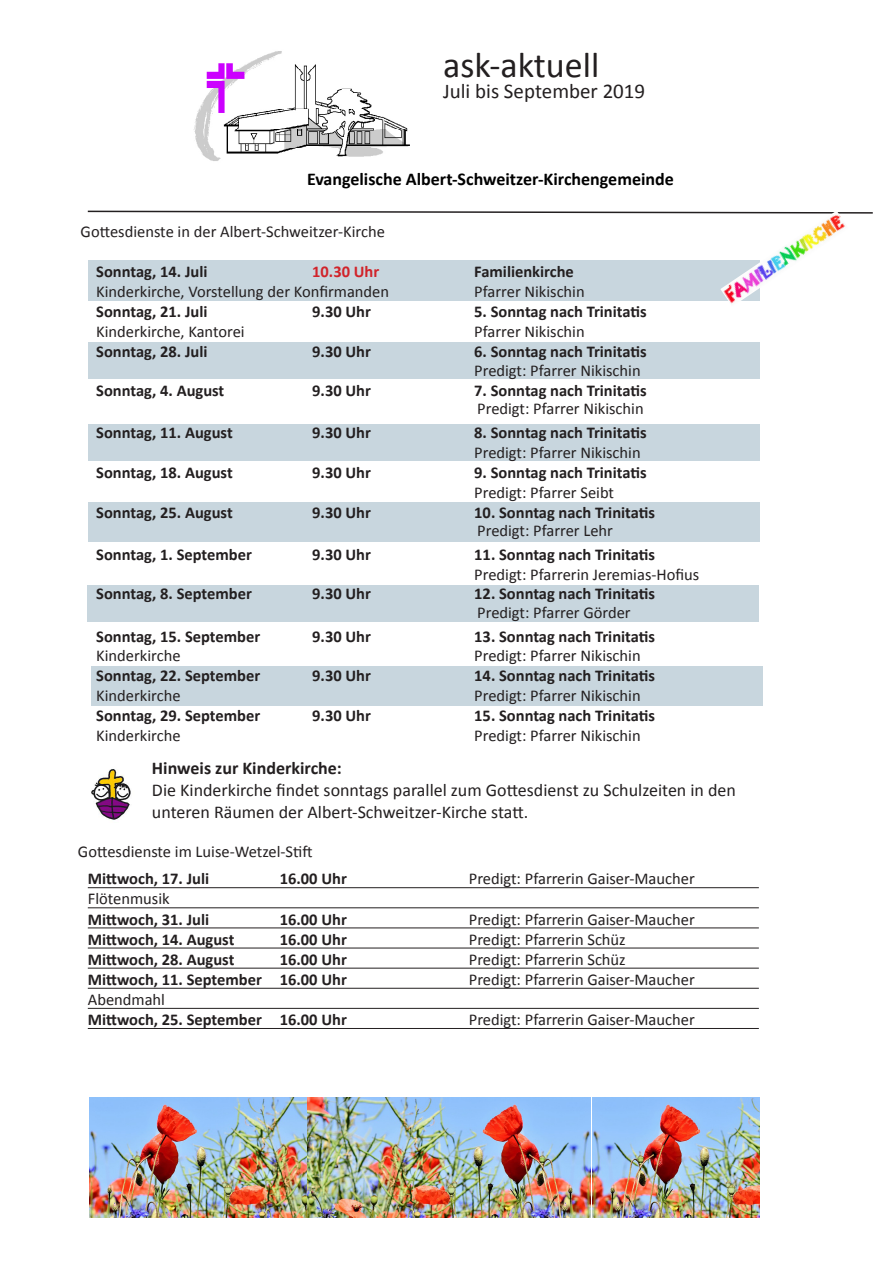
<style>
.page{position:relative;width:893px;height:1263px;background:#fff}
.page>*{position:absolute;margin:0;border:0;box-sizing:border-box;transform-origin:0 0}
.t1{font:36px "Calibri";color:#231f20}
.t2{font:21px "Calibri";color:#231f20}
.t3{font:18px/21.6px "Calibri";color:#231f20}
.t4{font:700 18px "Calibri";color:#000}
.t5{font:700 18px "Calibri";color:#231f20}
.t6{font:700 16.5px "Calibri";color:#231f20}
.t7{font:16.5px "Calibri";color:#231f20}
.t8{font:700 16.5px "Calibri";color:#d1232a}
</style>
<div class="page">
<div style="left:91px;top:666px;width:671px;height:40px;background:#c8d6de"></div>
<div style="left:88px;top:585px;width:671px;height:36px;background:#c8d6de"></div>
<div style="left:88px;top:502px;width:671px;height:39px;background:#c8d6de"></div>
<div style="left:88px;top:424px;width:671px;height:36px;background:#c8d6de"></div>
<div style="left:88px;top:342px;width:671px;height:37px;background:#c8d6de"></div>
<div style="left:88px;top:261px;width:671px;height:40px;background:#c8d6de"></div>
<svg style="left:87px;top:210px;width:786px;height:4px"></svg>
<img style="left:194px;top:51px;width:216px;height:110px">
<hr style="left:88px;top:887px;width:671px;height:1px;background:#231f20">
<hr style="left:88px;top:907px;width:671px;height:1px;background:#231f20">
<hr style="left:88px;top:927px;width:671px;height:1px;background:#231f20">
<hr style="left:88px;top:948px;width:671px;height:1px;background:#231f20">
<hr style="left:88px;top:968px;width:671px;height:1px;background:#231f20">
<hr style="left:88px;top:988px;width:671px;height:1px;background:#231f20">
<hr style="left:88px;top:1008px;width:671px;height:1px;background:#231f20">
<hr style="left:88px;top:1028px;width:671px;height:1px;background:#231f20">
<img style="left:91px;top:769px;width:40px;height:51px">
<img style="left:720px;top:211px;width:128px;height:93px">
<img style="left:89px;top:1097px;width:219px;height:121px">
<img style="left:308px;top:1097px;width:282px;height:121px">
<img style="left:592px;top:1097px;width:168px;height:121px">
<h1 class="t1" style="left:443px;top:42px;width:158px">ask-aktuell</h1>
<p class="t2" style="left:443px;top:77px;width:204px">Juli bis September 2019</p>
<p class="t4" style="left:307px;top:168px;width:368px">Evangelische Albert-Schweitzer-Kirchengemeinde</p>
<p class="t7" style="left:81px;top:221px;width:306px">Gottesdienste in der Albert-Schweitzer-Kirche</p>
<p class="t6" style="left:96px;top:261px;width:113px">Sonntag, 14. Juli</p>
<p class="t8" style="left:312px;top:261px;width:69px">10.30 Uhr</p>
<p class="t6" style="left:474px;top:261px;width:101px">Familienkirche</p>
<p class="t7" style="left:96px;top:281px;width:294px">Kinderkirche, Vorstellung der Konfirmanden</p>
<p class="t7" style="left:474px;top:281px;width:112px">Pfarrer Nikischin</p>
<p class="t6" style="left:96px;top:301px;width:113px">Sonntag, 21. Juli</p>
<p class="t6" style="left:312px;top:301px;width:60px">9.30 Uhr</p>
<p class="t6" style="left:474px;top:301px;width:174px">5. Sonntag nach Trinitatis</p>
<p class="t7" style="left:96px;top:321px;width:150px">Kinderkirche, Kantorei</p>
<p class="t7" style="left:474px;top:321px;width:112px">Pfarrer Nikischin</p>
<p class="t6" style="left:96px;top:340px;width:113px">Sonntag, 28. Juli</p>
<p class="t6" style="left:312px;top:340px;width:60px">9.30 Uhr</p>
<p class="t6" style="left:474px;top:340px;width:174px">6. Sonntag nach Trinitatis</p>
<p class="t7" style="left:474px;top:360px;width:168px">Predigt: Pfarrer Nikischin</p>
<p class="t6" style="left:96px;top:380px;width:130px">Sonntag, 4. August</p>
<p class="t6" style="left:312px;top:380px;width:60px">9.30 Uhr</p>
<p class="t6" style="left:474px;top:380px;width:174px">7. Sonntag nach Trinitatis</p>
<p class="t7" style="left:477px;top:398px;width:168px">Predigt: Pfarrer Nikischin</p>
<p class="t6" style="left:96px;top:422px;width:138px">Sonntag, 11. August</p>
<p class="t6" style="left:312px;top:422px;width:60px">9.30 Uhr</p>
<p class="t6" style="left:474px;top:422px;width:174px">8. Sonntag nach Trinitatis</p>
<p class="t7" style="left:474px;top:442px;width:168px">Predigt: Pfarrer Nikischin</p>
<p class="t6" style="left:96px;top:462px;width:138px">Sonntag, 18. August</p>
<p class="t6" style="left:312px;top:462px;width:60px">9.30 Uhr</p>
<p class="t6" style="left:474px;top:462px;width:174px">9. Sonntag nach Trinitatis</p>
<p class="t7" style="left:474px;top:482px;width:141px">Predigt: Pfarrer Seibt</p>
<p class="t6" style="left:96px;top:501px;width:138px">Sonntag, 25. August</p>
<p class="t6" style="left:312px;top:501px;width:60px">9.30 Uhr</p>
<p class="t6" style="left:474px;top:501px;width:182px">10. Sonntag nach Trinitatis</p>
<p class="t7" style="left:477px;top:520px;width:137px">Predigt: Pfarrer Lehr</p>
<p class="t6" style="left:96px;top:544px;width:157px">Sonntag, 1. September</p>
<p class="t6" style="left:312px;top:544px;width:60px">9.30 Uhr</p>
<p class="t6" style="left:474px;top:544px;width:182px">11. Sonntag nach Trinitatis</p>
<p class="t7" style="left:474px;top:564px;width:226px">Predigt: Pfarrerin Jeremias-Hofius</p>
<p class="t6" style="left:96px;top:583px;width:157px">Sonntag, 8. September</p>
<p class="t6" style="left:312px;top:583px;width:60px">9.30 Uhr</p>
<p class="t6" style="left:474px;top:583px;width:182px">12. Sonntag nach Trinitatis</p>
<p class="t7" style="left:477px;top:602px;width:155px">Predigt: Pfarrer Görder</p>
<p class="t6" style="left:96px;top:626px;width:165px">Sonntag, 15. September</p>
<p class="t6" style="left:312px;top:626px;width:60px">9.30 Uhr</p>
<p class="t6" style="left:474px;top:626px;width:182px">13. Sonntag nach Trinitatis</p>
<p class="t7" style="left:96px;top:645px;width:86px">Kinderkirche</p>
<p class="t7" style="left:474px;top:645px;width:168px">Predigt: Pfarrer Nikischin</p>
<p class="t6" style="left:96px;top:665px;width:165px">Sonntag, 22. September</p>
<p class="t6" style="left:312px;top:665px;width:60px">9.30 Uhr</p>
<p class="t6" style="left:474px;top:665px;width:182px">14. Sonntag nach Trinitatis</p>
<p class="t7" style="left:96px;top:685px;width:86px">Kinderkirche</p>
<p class="t7" style="left:474px;top:685px;width:168px">Predigt: Pfarrer Nikischin</p>
<p class="t6" style="left:96px;top:705px;width:165px">Sonntag, 29. September</p>
<p class="t6" style="left:312px;top:705px;width:60px">9.30 Uhr</p>
<p class="t6" style="left:474px;top:705px;width:182px">15. Sonntag nach Trinitatis</p>
<p class="t7" style="left:96px;top:725px;width:86px">Kinderkirche</p>
<p class="t7" style="left:474px;top:725px;width:168px">Predigt: Pfarrer Nikischin</p>
<p class="t5" style="left:152px;top:757px;width:191px">Hinweis zur Kinderkirche:</p>
<p class="t3" style="left:152px;top:779px;width:585px">Die Kinderkirche findet sonntags parallel zum Gottesdienst zu Schulzeiten in den unteren Räumen der Albert-Schweitzer-Kirche statt.</p>
<p class="t7" style="left:78px;top:841px;width:236px">Gottesdienste im Luise-Wetzel-Stift</p>
<p class="t6" style="left:88px;top:868px;width:123px">Mittwoch, 17. Juli</p>
<p class="t6" style="left:280px;top:868px;width:69px">16.00 Uhr</p>
<p class="t7" style="left:469px;top:868px;width:227px">Predigt: Pfarrerin Gaiser-Maucher</p>
<p class="t7" style="left:88px;top:888px;width:83px">Flötenmusik</p>
<p class="t6" style="left:88px;top:908px;width:123px">Mittwoch, 31. Juli</p>
<p class="t6" style="left:280px;top:908px;width:69px">16.00 Uhr</p>
<p class="t7" style="left:469px;top:909px;width:227px">Predigt: Pfarrerin Gaiser-Maucher</p>
<p class="t6" style="left:88px;top:929px;width:148px">Mittwoch, 14. August</p>
<p class="t6" style="left:280px;top:929px;width:69px">16.00 Uhr</p>
<p class="t7" style="left:469px;top:929px;width:158px">Predigt: Pfarrerin Schüz</p>
<p class="t6" style="left:88px;top:949px;width:148px">Mittwoch, 28. August</p>
<p class="t6" style="left:280px;top:949px;width:69px">16.00 Uhr</p>
<p class="t7" style="left:469px;top:949px;width:158px">Predigt: Pfarrerin Schüz</p>
<p class="t6" style="left:88px;top:969px;width:261px">Mittwoch, 11. September 16.00 Uhr</p>
<p class="t7" style="left:469px;top:969px;width:227px">Predigt: Pfarrerin Gaiser-Maucher</p>
<p class="t7" style="left:88px;top:989px;width:79px">Abendmahl</p>
<p class="t6" style="left:88px;top:1009px;width:261px">Mittwoch, 25. September 16.00 Uhr</p>
<p class="t7" style="left:469px;top:1009px;width:227px">Predigt: Pfarrerin Gaiser-Maucher</p>
</div>
